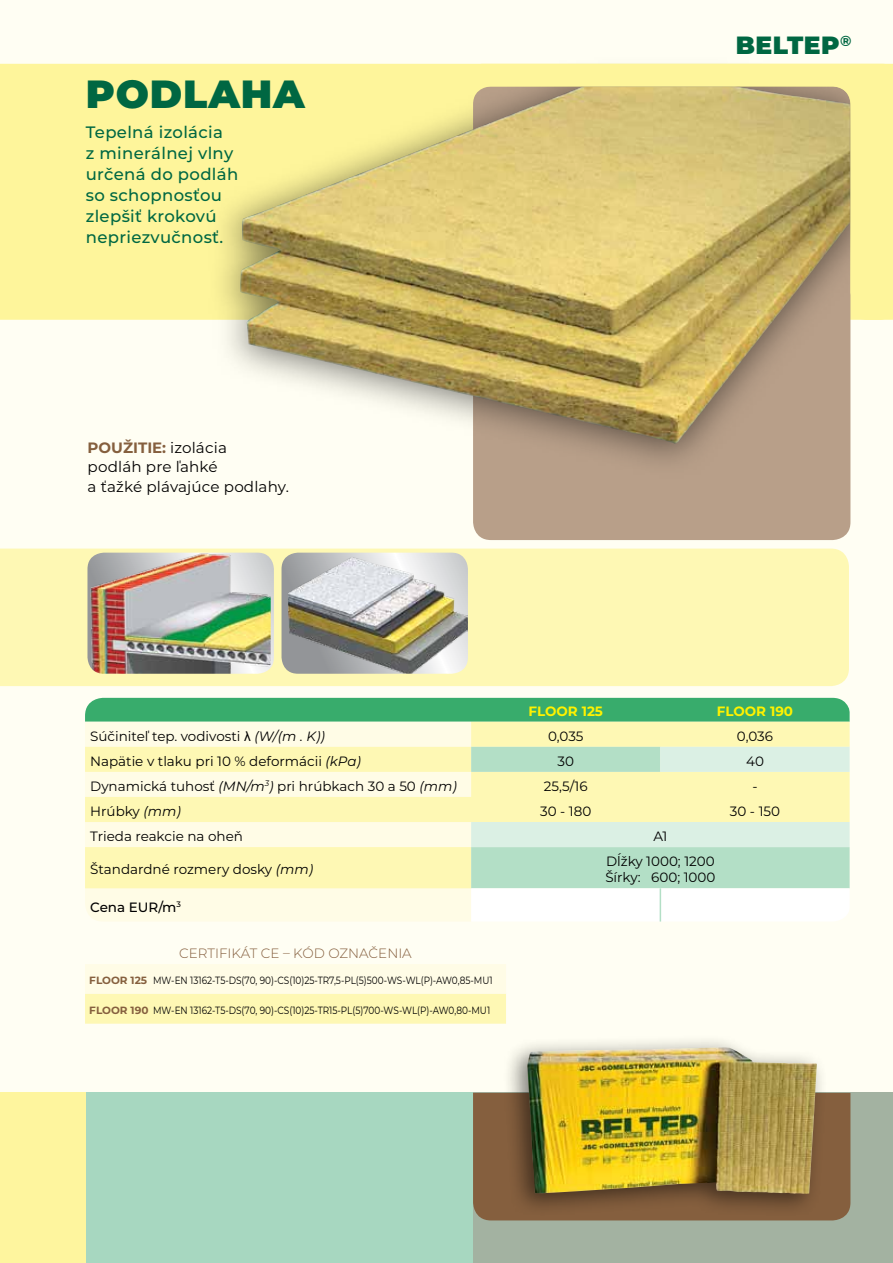
<style>
.page{position:relative;width:893px;height:1263px;background:#fffef3}
.page>*{position:absolute;margin:0;border:0;box-sizing:border-box;transform-origin:0 0}
.t1{font:900 39.3px "Montserrat";letter-spacing:.02em;color:#006742}
.t2{font:900 24.9px "Montserrat";letter-spacing:.02em;color:#006742}
.t3{font:500 16.5px/21px "Montserrat";letter-spacing:.02em;color:#006742}
.t4{font:15px/19.5px "Montserrat";letter-spacing:.01em;color:#000}
.t5{font:13.5px/16.2px "Montserrat";color:#000}
.t6{font:300 13.5px "Montserrat";color:#855f3e}
.t7{font:700 13.5px "Montserrat";color:#fff200}
.t8{font:500 13.5px "Montserrat";color:#000}
.t9{font:10.5px "Montserrat";color:#000;scale:.85 1}
.s1{font-weight:700;color:#855f3e}
.s2{font-family:"Arial"}
.s3{font-style:italic}
</style>
<div class="page">
<div style="left:0;top:1093px;width:893px;height:170px;background:#a3b2a1"></div>
<div style="left:0;top:549px;width:849px;height:137px;background:#fef8b4"></div>
<div style="left:0;top:64px;width:206px;height:256px;background:#fef59b"></div>
<div style="left:473px;top:86px;width:377px;height:454px;background:#b89f89;border-radius:18px"></div>
<svg style="left:85px;top:964px;width:421px;height:60px"></svg>
<div style="left:85px;top:698px;width:765px;height:24px;background:#38ac6c"></div>
<div style="left:85px;top:888px;width:386px;height:33px;background:#fffce6"></div>
<svg style="left:85px;top:722px;width:765px;height:166px;fill:#fef8b4"></svg>
<div style="left:471px;top:847px;width:379px;height:41px;background:#b3dfc6"></div>
<svg style="left:471px;top:747px;width:379px;height:100px;background:#e7f1c8"></svg>
<div style="left:471px;top:888px;width:379px;height:33px;background:#fff"></div>
<hr style="left:660px;top:888px;width:1px;height:33px;background:#b3dfc6">
<div style="left:206px;top:57px;width:676px;height:422px;background:#000;opacity:.51"></div>
<img style="left:240px;top:86px;width:610px;height:358px">
<svg style="left:473px;top:64px;width:420px;height:256px;background:#d7c47a"></svg>
<div style="left:0;top:1093px;width:472px;height:170px;background:#a7d7c0"></div>
<div style="left:0;top:1093px;width:85px;height:170px;background:#fef59e"></div>
<div style="left:84px;top:550px;width:193px;height:127px;border:3px solid #fef8b4;border-radius:18px"></div>
<img style="left:86px;top:551px;width:383px;height:124px">
<img style="left:288px;top:551px;width:180px;height:124px">
<div style="left:279px;top:550px;width:192px;height:127px;border:3px solid #fef8b4;border-radius:18px"></div>
<div style="left:473px;top:1093px;width:377px;height:127px;background:#855f3e"></div>
<div style="left:503px;top:1034px;width:325px;height:183px;background:#000;opacity:.5"></div>
<img style="left:527px;top:1047px;width:290px;height:147px">
<h1 class="t1" style="left:86px;top:64px;width:221px">PODLAHA</h1>
<p class="t3" style="left:86px;top:121px;width:154px">Tepelná izolácia<br>z minerálnej vlny určená do podláh so schopnosťou zlepšiť krokovú nepriezvučnosť.</p>
<p class="t4" style="left:88px;top:437px;width:203px"><span class="s1">POUŽITIE:</span> izolácia<br>podláh pre ľahké<br>a ťažké plávajúce podlahy.</p>
<h2 class="t2" style="left:736px;top:26px;width:117px">BELTEP<sup>®</sup></h2>
<p class="t7" style="left:529px;top:701px;width:76px">FLOOR 125</p>
<p class="t7" style="left:717px;top:701px;width:78px">FLOOR 190</p>
<p class="t5" style="left:90px;top:727px;width:236px">Súčiniteľ tep. vodivosti <span class="s2">λ</span> <span class="s3">(W/(m . K))</span></p>
<p class="t5" style="left:548px;top:727px;width:37px">0,035</p>
<p class="t5" style="left:737px;top:727px;width:38px">0,036</p>
<p class="t5" style="left:90px;top:752px;width:272px">Napätie v tlaku pri 10 % deformácii <span class="s3">(kPa)</span></p>
<p class="t5" style="left:557px;top:752px;width:18px">30</p>
<p class="t5" style="left:746px;top:752px;width:19px">40</p>
<p class="t5" style="left:90px;top:777px;width:368px">Dynamická tuhosť <span class="s3">(MN/m</span><sup>3</sup><span class="s3">)</span> pri hrúbkach 30 a 50 <span class="s3">(mm)</span></p>
<p class="t5" style="left:544px;top:777px;width:45px">25,5/16</p>
<p class="t5" style="left:752px;top:777px;width:7px">-</p>
<p class="t5" style="left:90px;top:803px;width:92px">Hrúbky <span class="s3">(mm)</span></p>
<p class="t5" style="left:540px;top:803px;width:53px">30 - 180</p>
<p class="t5" style="left:730px;top:803px;width:52px">30 - 150</p>
<p class="t5" style="left:90px;top:828px;width:154px">Trieda reakcie na oheň</p>
<p class="t5" style="left:653px;top:828px;width:15px">A1</p>
<p class="t5" style="left:90px;top:861px;width:225px">Štandardné rozmery dosky <span class="s3">(mm)</span></p>
<p class="t5" style="left:605px;top:853px;width:112px">Dĺžky 1000; 1200<br>Šírky: 600; 1000</p>
<p class="t8" style="left:90px;top:898px;width:49px">Cena EUR</p>
<p class="t8" style="left:158px;top:898px;width:24px">/m<sup>3</sup></p>
<p class="t6" style="left:179px;top:944px;width:234px">CERTIFIKÁT CE – KÓD OZNAČENIA</p>
<p class="t9" style="left:89px;top:973px;width:476px"><span class="s1">FLOOR 125</span> MW-EN 13162-T5-DS(70, 90)-CS(10)25-TR7,5-PL(5)500-WS-WL(P)-AW0,85-MU1</p>
<p class="t9" style="left:89px;top:1003px;width:473px"><span class="s1">FLOOR 190</span> MW-EN 13162-T5-DS(70, 90)-CS(10)25-TR15-PL(5)700-WS-WL(P)-AW0,80-MU1</p>
</div>
